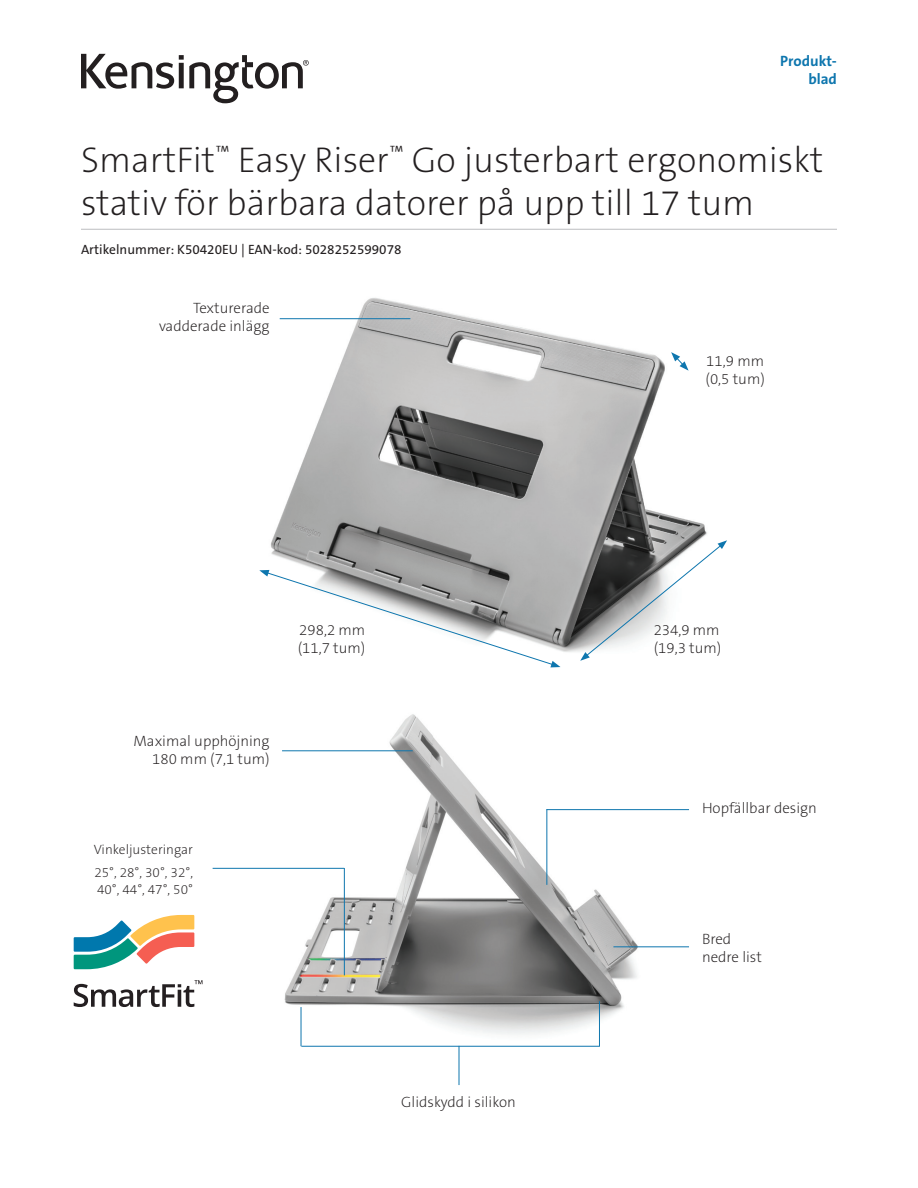
<style>
.page{position:relative;width:918px;height:1188px;background:#fff}
.page>*{position:absolute;margin:0;border:0;box-sizing:border-box;transform-origin:0 0}
.t1{font:36px/43.2px "The Sans KENSINGTON2 XL";color:#231f20}
.t2{font:15px/18px "The Sans KENSINGTON2 XL";color:#231f20}
.Filetype_Header_Blue{font:15px "The Sans KENSINGTON7 Bd";color:#0e76ae}
.t3{font:13.5px/23.2px "The Sans KENSINGTON2 XL";color:#231f20}
.t4{font:13.5px "The Sans KENSINGTON5 Rg";color:#231f20}
</style>
<div class="page">
<img style="left:271px;top:298px;width:436px;height:370px">
<img style="left:281px;top:714px;width:361px;height:335px">
<svg style="left:81px;top:54px;width:228px;height:49px"></svg>
<hr style="left:81px;top:229px;width:756px;height:1px;background:#bcbdc0">
<hr style="left:280px;top:318px;width:130px;height:1px;background:#0e76ae">
<svg style="left:671px;top:352px;width:18px;height:19px"></svg>
<svg style="left:259px;top:570px;width:302px;height:97px"></svg>
<svg style="left:580px;top:540px;width:147px;height:121px"></svg>
<svg style="left:74px;top:980px;width:129px;height:27px"></svg>
<svg style="left:74px;top:915px;width:120px;height:54px"></svg>
<hr style="left:282px;top:750px;width:131px;height:1px;background:#0e76ae">
<hr style="left:213px;top:868px;width:131px;height:1px;background:#0e76ae">
<hr style="left:344px;top:868px;width:1px;height:107px;background:#0e76ae">
<hr style="left:546px;top:809px;width:143px;height:1px;background:#0e76ae">
<hr style="left:546px;top:809px;width:1px;height:76px;background:#0e76ae">
<hr style="left:613px;top:946px;width:76px;height:1px;background:#0e76ae">
<hr style="left:301px;top:1007px;width:1px;height:39px;background:#0e76ae">
<hr style="left:599px;top:1001px;width:1px;height:45px;background:#0e76ae">
<hr style="left:301px;top:1046px;width:299px;height:1px;background:#0e76ae">
<hr style="left:459px;top:1046px;width:1px;height:39px;background:#0e76ae">
<p class="Filetype_Header_Blue" style="left:780px;top:53px;width:58px">Produkt-</p>
<p class="Filetype_Header_Blue" style="left:808px;top:71px;width:30px">blad</p>
<h1 class="t1" style="left:81px;top:140px;width:744px">SmartFit<sup>™</sup> Easy Riser<sup>™</sup> Go justerbart ergonomiskt stativ för bärbara datorer på upp till 17 tum</h1>
<p class="t4" style="left:81px;top:242px;width:322px">Artikelnummer: K50420EU | EAN-kod: 5028252599078</p>
<p class="t2" style="left:159px;top:300px;width:112px;text-align:right">Texturerade vadderade inlägg</p>
<p class="t2" style="left:298px;top:621px;width:69px">298,2 mm (11,7 tum)</p>
<p class="t2" style="left:133px;top:732px;width:138px;text-align:right">Maximal upphöjning<br>180 mm (7,1 tum)</p>
<p class="t3" style="left:94px;top:838px;width:101px">Vinkeljusteringar<br>25°, 28°, 30°, 32°,</p>
<p class="t3" style="left:97px;top:878px;width:97px">40°, 44°, 47°, 50°</p>
<p class="t2" style="left:401px;top:1094px;width:116px">Glidskydd i silikon</p>
<p class="t2" style="left:706px;top:353px;width:61px">11,9 mm (0,5 tum)</p>
<p class="t2" style="left:654px;top:621px;width:69px">234,9 mm (19,3 tum)</p>
<p class="t2" style="left:702px;top:800px;width:116px">Hopfällbar design</p>
<p class="t2" style="left:702px;top:930px;width:61px">Bred nedre list</p>
</div>
